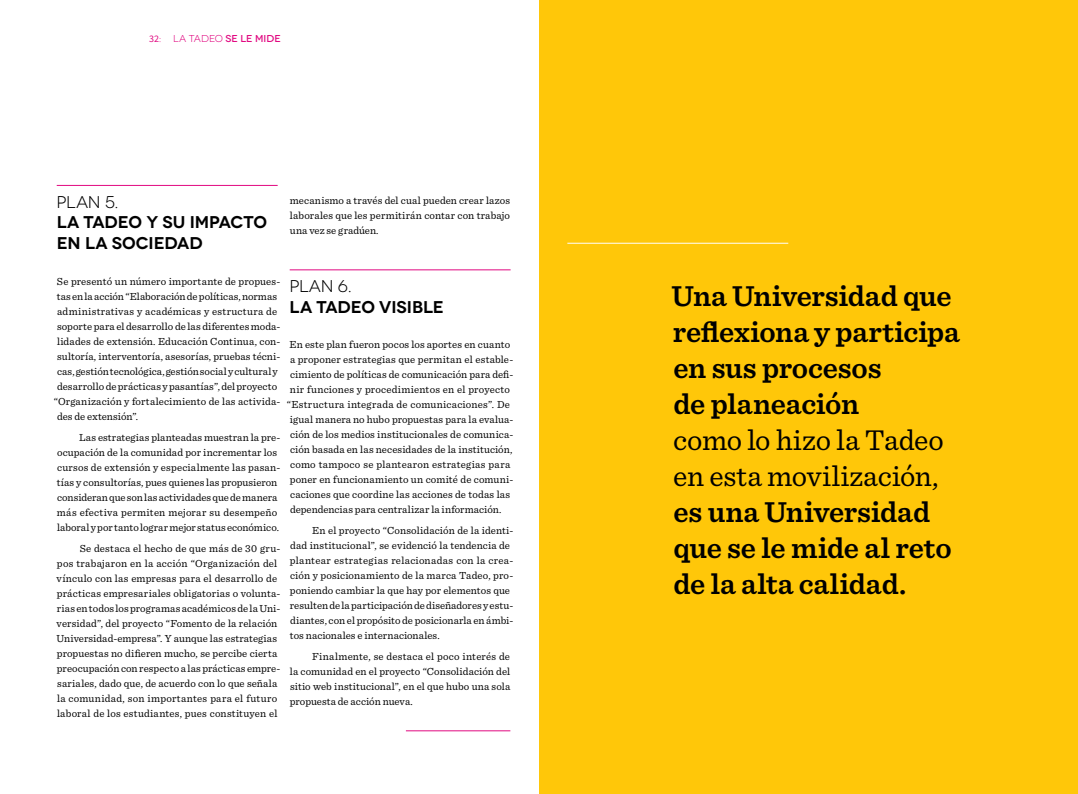
<style>
.page{position:relative;width:1078px;height:794px;background:#fff}
.page>*{position:absolute;margin:0;border:0;box-sizing:border-box;transform-origin:0 0}
.t1{font:600 30px/36px "Sentinel";letter-spacing:-.005em;color:#000}
.t2{font:30px/36px "Sentinel";letter-spacing:-.005em;color:#000}
.t3{font:600 17px/20.4px "Novecentowide";letter-spacing:-.005em;color:#000}
.t4{font:17px "Novecentowide";letter-spacing:-.015em;color:#000}
.t5{font:10.8px/15px "Sentinel";letter-spacing:.01em;color:#000}
.t6{font:10.8px "Sentinel";letter-spacing:.03em;color:#000}
.t7{font:10px "Novecentowide";letter-spacing:-.005em;color:#e10981}
.s1{font-family:"Source Sans Pro"}
.s2{font-weight:500}
</style>
<div class="page">
<hr style="left:289px;top:269px;width:221px;height:1px;background:#e10981">
<hr style="left:57px;top:185px;width:220px;height:1px;background:#e10981">
<hr style="left:406px;top:730px;width:104px;height:1px;background:#e10981">
<div style="left:539px;top:0;width:538px;height:794px;background:#ffc709"></div>
<hr style="left:567px;top:243px;width:221px;height:1px;background:#fff">
<p class="t7" style="left:149px;top:33px;width:133px"><span class="s1">32</span>: LA TADEO <span class="s2">SE LE MIDE</span></p>
<p class="t5" style="left:290px;top:192px;width:222px;text-align:justify">mecanismo a través del cual pueden crear lazos laborales que les permitirán contar con trabajo una vez se gradúen.</p>
<h2 class="t4" style="left:56px;top:192px;width:63px">PLAN 5.</h2>
<h2 class="t3" style="left:57px;top:212px;width:212px">LA TADEO Y SU IMPACTO<br>EN LA SOCIEDAD</h2>
<p class="t5" style="left:57px;top:273px;width:225px">Se presentó un número importante de propues-</p>
<p class="t5" style="left:57px;top:288px;width:222px">tas en la acción “Elaboración de políticas, normas</p>
<p class="t6" style="left:57px;top:303px;width:221px">administrativas y académicas y estructura de</p>
<p class="t5" style="left:57px;top:318px;width:224px">soporte para el desarrollo de las diferentes moda-</p>
<p class="t5" style="left:57px;top:333px;width:225px">lidades de extensión. Educación Continua, con-</p>
<p class="t5" style="left:57px;top:348px;width:224px">sultoría, interventoría, asesorías, pruebas técni-</p>
<p class="t5" style="left:57px;top:363px;width:222px">cas, gestión tecnológica, gestión social y cultural y</p>
<p class="t5" style="left:57px;top:378px;width:221px">desarrollo de prácticas y pasantías”, del proyecto</p>
<p class="t5" style="left:54px;top:393px;width:228px">“Organización y fortalecimiento de las activida-</p>
<p class="t5" style="left:57px;top:408px;width:83px">des de extensión”.</p>
<p class="t5" style="left:57px;top:429px;width:225px;text-indent:22px">Las estrategias planteadas muestran la pre&shy;ocupación de la comunidad por incrementar los cursos de extensión y especialmente las pasan&shy;tías y consultorías, pues quienes las propusieron consideran que son las actividades que de manera más efectiva permiten mejorar su desempeño laboral y por tanto lograr mejor status económico.</p>
<p class="t5" style="left:57px;top:540px;width:225px;text-indent:23px">Se destaca el hecho de que más de 30 gru&shy;pos trabajaron en la acción “Organización del vínculo con las empresas para el desarrollo de prácticas empresariales obligatorias o volunta&shy;rias en todos los programas académicos de la Uni&shy;versidad”, del proyecto “Fomento de la relación Universidad-empresa”. Y aunque las estrategias propuestas no difieren mucho, se percibe cierta preocupación con respecto a las prácticas empre&shy;sariales, dado que, de acuerdo con lo que señala la comunidad, son importantes para el futuro laboral de los estudiantes, pues constituyen el</p>
<h2 class="t4" style="left:289px;top:276px;width:64px">PLAN 6.</h2>
<h2 class="t3" style="left:289px;top:297px;width:156px">LA TADEO VISIBLE</h2>
<p class="t5" style="left:289px;top:336px;width:222px">En este plan fueron pocos los aportes en cuanto</p>
<p class="t5" style="left:290px;top:351px;width:225px">a proponer estrategias que permitan el estable-</p>
<p class="t5" style="left:290px;top:366px;width:224px">cimiento de políticas de comunicación para defi-</p>
<p class="t5" style="left:290px;top:381px;width:222px">nir funciones y procedimientos en el proyecto</p>
<p class="t5" style="left:287px;top:396px;width:225px">“Estructura integrada de comunicaciones”. De</p>
<p class="t5" style="left:290px;top:411px;width:225px">igual manera no hubo propuestas para la evalua-</p>
<p class="t5" style="left:290px;top:426px;width:224px">ción de los medios institucionales de comunica-</p>
<p class="t5" style="left:290px;top:441px;width:224px">ción basada en las necesidades de la institución,</p>
<p class="t5" style="left:290px;top:456px;width:221px">como tampoco se plantearon estrategias para</p>
<p class="t5" style="left:290px;top:471px;width:225px">poner en funcionamiento un comité de comuni-</p>
<p class="t5" style="left:290px;top:486px;width:221px">caciones que coordine las acciones de todas las</p>
<p class="t5" style="left:290px;top:501px;width:213px">dependencias para centralizar la información.</p>
<p class="t5" style="left:290px;top:522px;width:225px;text-indent:22px">En el proyecto “Consolidación de la identi&shy;dad institucional”, se evidenció la tendencia de plantear estrategias relacionadas con la crea&shy;ción y posicionamiento de la marca Tadeo, pro&shy;poniendo cambiar la que hay por elementos que resulten de la participación de diseñadores y estu&shy;diantes, con el propósito de posicionarla en ámbi&shy;tos nacionales e internacionales.</p>
<p class="t5" style="left:290px;top:648px;width:222px;text-align:justify;text-indent:22px">Finalmente, se destaca el poco interés de la comunidad en el proyecto “Consolidación del sitio web institucional”, en el que hubo una sola propuesta de acción nueva.</p>
<h1 class="t1" style="left:671px;top:276px;width:289px">Una Universidad que reflexiona y participa en sus procesos<br>de planeación</h1>
<h1 class="t2" style="left:673px;top:420px;width:272px">como lo hizo la Tadeo en esta movilización,</h1>
<h1 class="t1" style="left:673px;top:492px;width:280px">es una Universidad que se le mide al reto de la alta calidad.</h1>
</div>
